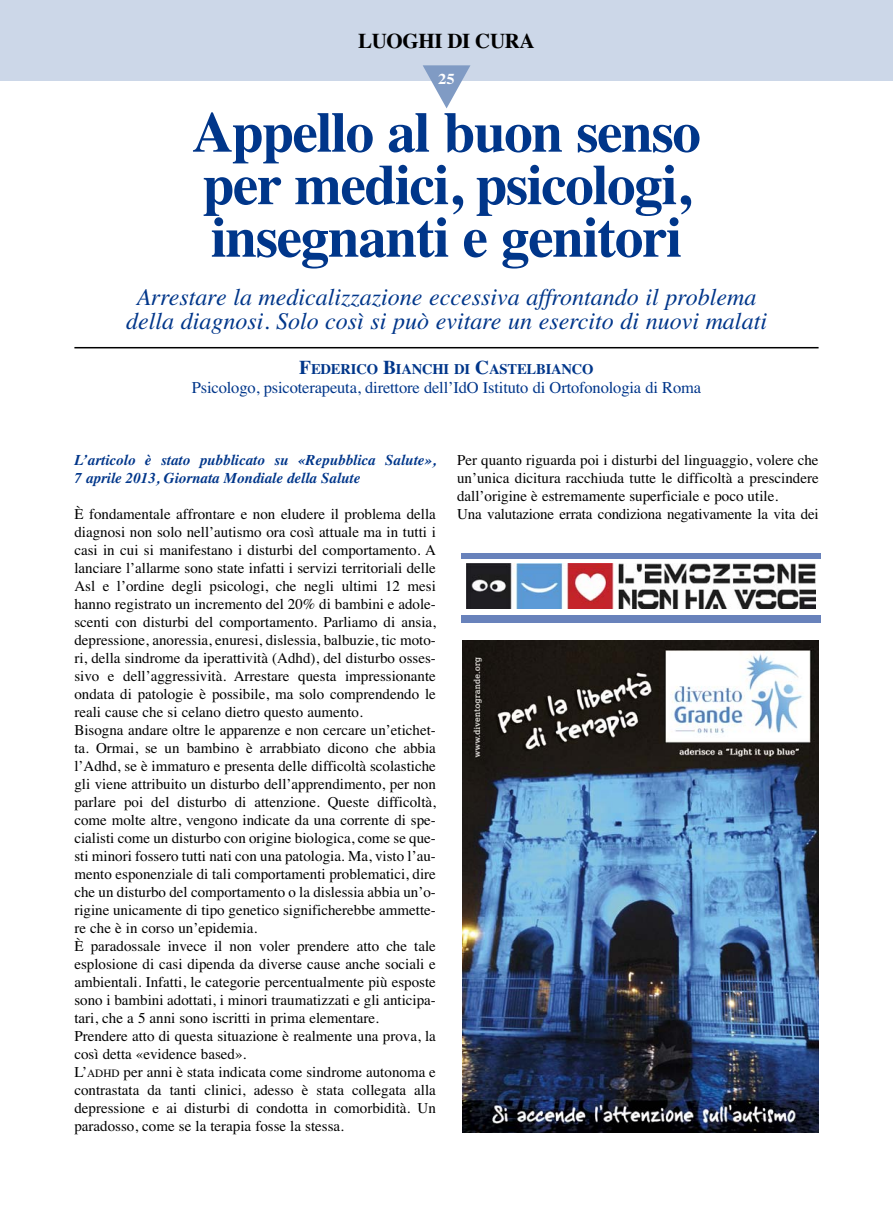
<style>
.page{position:relative;width:893px;height:1212px;background:#fff}
.page>*{position:absolute;margin:0;border:0;box-sizing:border-box;transform-origin:0 0}
.t1{font:700 57px/52.5px "Times";letter-spacing:-.025em;color:#00368a}
.t2{font:italic 24px/24px "Times";color:#00368a;text-align:center}
.t3{font:700 21px "Times";letter-spacing:-.02em;color:#000}
.t4{font:16.5px "Times";letter-spacing:-.01em;color:#00368a}
.t5{font:15px/18px "Times";color:#000}
.t6{font:italic 700 15px/18px "Times";color:#00368a}
.t7{font:700 15px "Times";color:#fff;scale:1.1 1}
.t8{font:700 14.7px "Times";letter-spacing:-.015em;color:#00368a}
.s1{font-size:19.5px}
.s2{font-size:11.25px}
</style>
<div class="page">
<div style="left:0;top:0;width:893px;height:81px;background:#ccd7e8"></div>
<svg style="left:423px;top:65px;width:47px;height:43px"></svg>
<hr style="left:74px;top:347px;width:745px;height:1px;background:#000">
<div style="left:461px;top:553px;width:360px;height:8px;background:#6882bb"></div>
<img style="left:462px;top:641px;width:356px;height:491px">
<div style="left:461px;top:559px;width:360px;height:55px;background:#fff"></div>
<img style="left:466px;top:564px;width:350px;height:45px">
<div style="left:461px;top:615px;width:360px;height:7px;background:#6882bb"></div>
<h3 class="t3" style="left:358px;top:34px;width:178px">LUOGHI DI CURA</h3>
<p class="t7" style="left:438px;top:74px;width:16px">25</p>
<h1 class="t1" style="left:192px;top:111px;width:511px">Appello al buon senso per medici, psicologi, insegnanti e genitori</h1>
<h2 class="t2" style="left:126px;top:287px;width:642px">Arrestare la medicalizzazione eccessiva affrontando il problema della diagnosi. Solo così si può evitare un esercito di nuovi malati</h2>
<p class="t8" style="left:299px;top:363px;width:296px"><span class="s1">F</span>EDERICO <span class="s1">B</span>IANCHI DI <span class="s1">C</span>ASTELBIANCO</p>
<p class="t4" style="left:192px;top:382px;width:511px">Psicologo, psicoterapeuta, direttore dell’IdO Istituto di Ortofonologia di Roma</p>
<p class="t6" style="left:74px;top:452px;width:363px">L’articolo è stato pubblicato su «Repubblica Salute»,<br>7 aprile 2013, Giornata Mondiale della Salute</p>
<p class="t5" style="left:74px;top:506px;width:363px">È fondamentale affrontare e non eludere il problema della diagnosi non solo nell’autismo ora così attuale ma in tutti i casi in cui si manifestano i disturbi del comportamento. A lanciare l’allarme sono state infatti i servizi territoriali delle Asl e l’ordine degli psicologi, che negli ultimi 12 mesi hanno registrato un incremento del 20% di bambini e adole&shy;scenti con disturbi del comportamento. Parliamo di ansia, depressione, anoressia, enuresi, dislessia, balbuzie, tic moto&shy;ri, della sindrome da iperattività (Adhd), del disturbo osses&shy;sivo e dell’aggressività. Arrestare questa impressionante ondata di patologie è possibile, ma solo comprendendo le reali cause che si celano dietro questo aumento.<br>Bisogna andare oltre le apparenze e non cercare un’etichet&shy;ta. Ormai, se un bambino è arrabbiato dicono che abbia l’Adhd, se è immaturo e presenta delle difficoltà scolastiche gli viene attribuito un disturbo dell’apprendimento, per non parlare poi del disturbo di attenzione. Queste difficoltà, come molte altre, vengono indicate da una corrente di spe&shy;cialisti come un disturbo con origine biologica, come se que&shy;sti minori fossero tutti nati con una patologia. Ma, visto l’au&shy;mento esponenziale di tali comportamenti problematici, dire che un disturbo del comportamento o la dislessia abbia un’o&shy;rigine unicamente di tipo genetico significherebbe ammette&shy;re che è in corso un’epidemia.<br>È paradossale invece il non voler prendere atto che tale esplosione di casi dipenda da diverse cause anche sociali e ambientali. Infatti, le categorie percentualmente più esposte sono i bambini adottati, i minori traumatizzati e gli anticipa&shy;tari, che a 5 anni sono iscritti in prima elementare.<br>Prendere atto di questa situazione è realmente una prova, la così detta «evidence based».<br>L’<span class="s2">ADHD</span> per anni è stata indicata come sindrome autonoma e contrastata da tanti clinici, adesso è stata collegata alla depressione e ai disturbi di condotta in comorbidità. Un paradosso, come se la terapia fosse la stessa.</p>
<p class="t5" style="left:457px;top:452px;width:363px">Per quanto riguarda poi i disturbi del linguaggio, volere che un’unica dicitura racchiuda tutte le difficoltà a prescindere dall’origine è estremamente superficiale e poco utile.<br>Una valutazione errata condiziona negativamente la vita dei</p>
</div>
